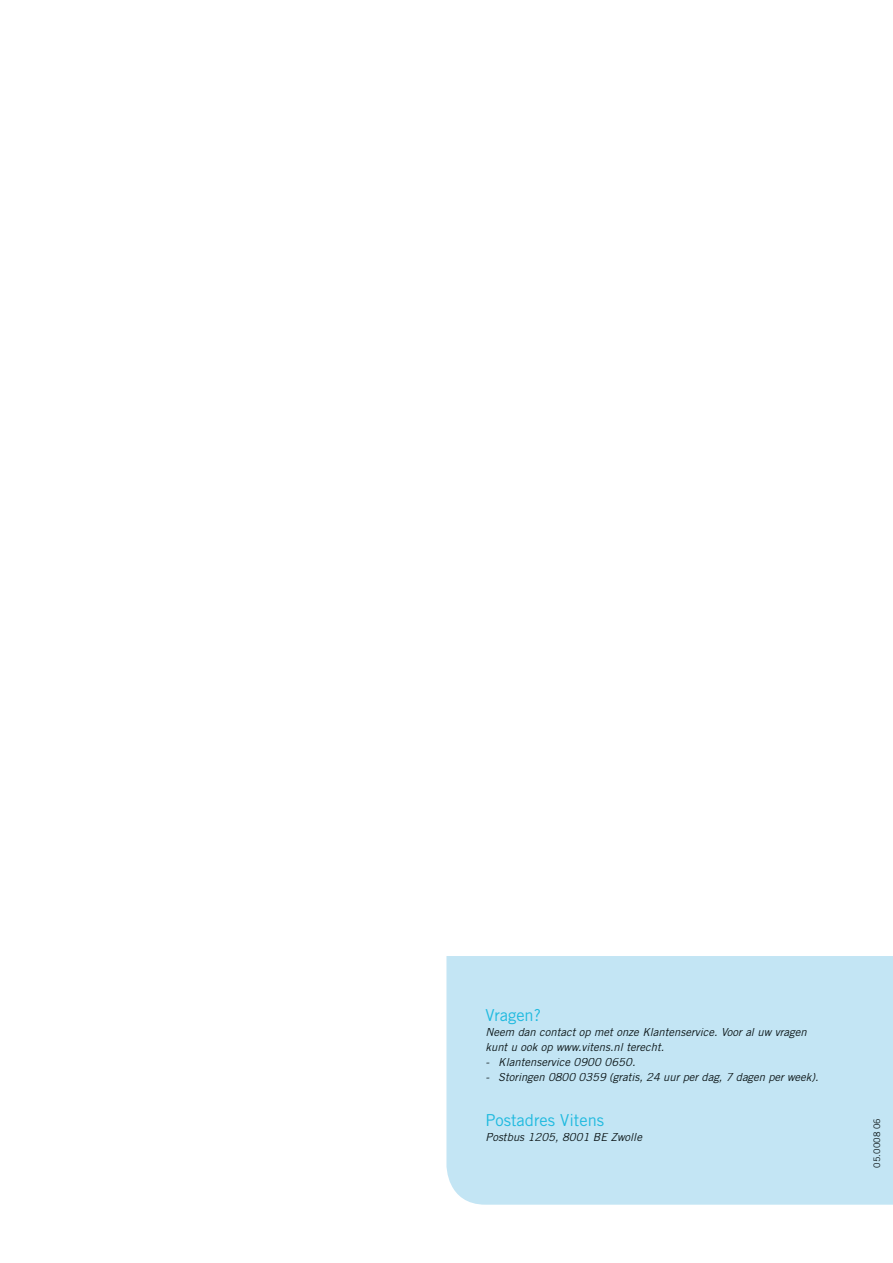
<style>
.page{position:relative;width:893px;height:1263px;background:#fff}
.page>*{position:absolute;margin:0;border:0;box-sizing:border-box;transform-origin:0 0}
.t1{font:16.5px "Trade Gothic LT Std";color:#20badf}
.t2{font:italic 11.25px/15px "Trade Gothic LT Std";color:#0f191b}
.t3{font:9px "Trade Gothic LT Std";color:#0f191b}
</style>
<div class="page">
<div style="left:446px;top:956px;width:447px;height:249px;background:#c3e5f4"></div>
<div style="left:874px;top:1118px;width:6px;height:49px;background:#c3e5f4"></div>
<div style="left:487px;top:1028px;width:320px;height:10px;background:#c3e5f4"></div>
<div style="left:486px;top:1043px;width:177px;height:10px;background:#c3e5f4"></div>
<div style="left:486px;top:1058px;width:148px;height:8px;background:#c3e5f4"></div>
<div style="left:486px;top:1073px;width:331px;height:10px;background:#c3e5f4"></div>
<div style="left:487px;top:1133px;width:155px;height:10px;background:#c3e5f4"></div>
<h1 class="t1" style="left:485px;top:1005px;width:57px">Vragen?</h1>
<p class="t2" style="left:485px;top:1025px;width:323px">Neem dan contact op met onze Klantenservice. Voor al uw vragen kunt u ook op www.vitens.nl terecht.</p>
<p class="t2" style="left:485px;top:1055px;width:151px">- Klantenservice 0900 0650.</p>
<p class="t2" style="left:485px;top:1070px;width:334px">- Storingen 0800 0359 (gratis, 24 uur per dag, 7 dagen per week).</p>
<h1 class="t1" style="left:485px;top:1110px;width:120px">Postadres Vitens</h1>
<p class="t2" style="left:485px;top:1130px;width:158px">Postbus 1205, 8001 BE Zwolle</p>
<p class="t3" style="left:872px;top:1167px;width:51px;rotate:-90deg">05.0008 06</p>
</div>
